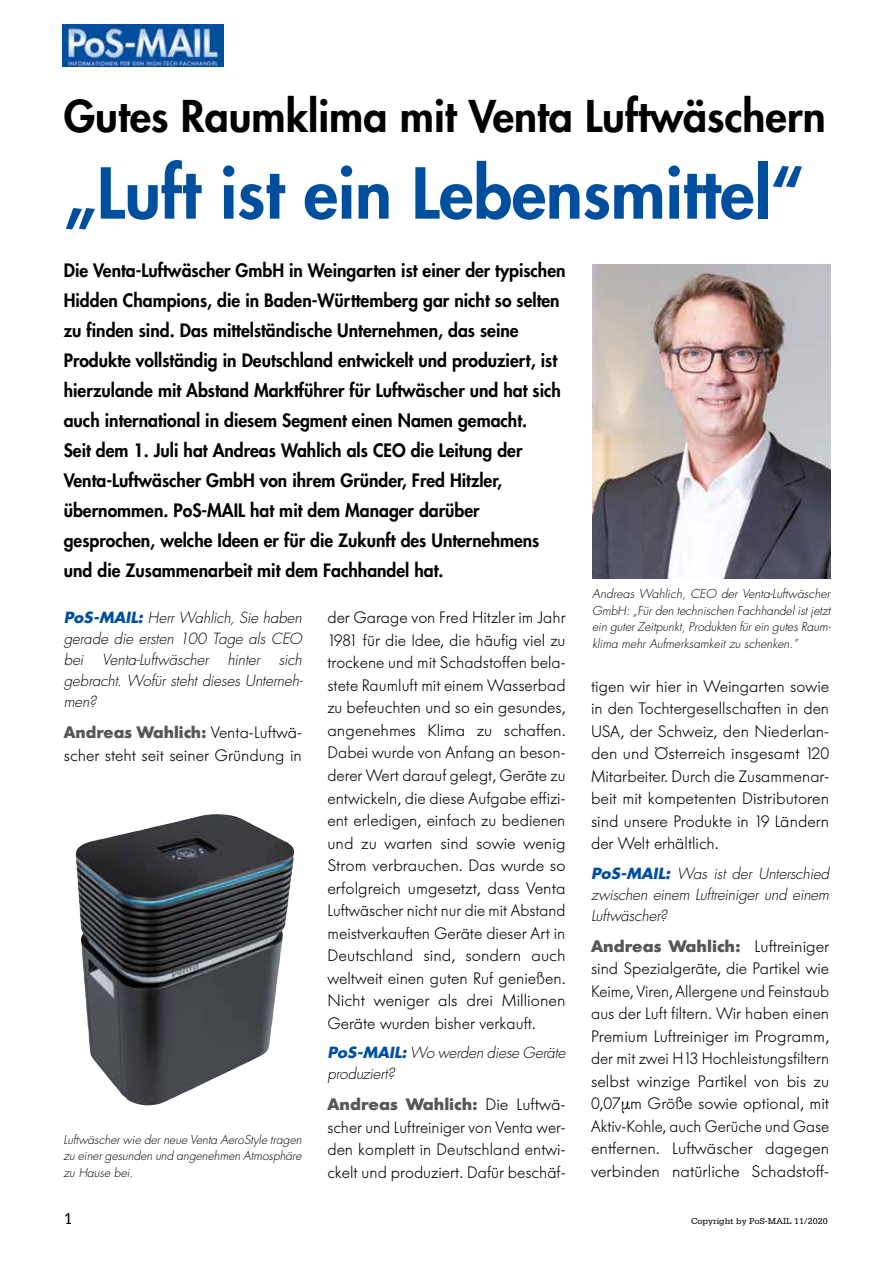
<style>
.page{position:relative;width:893px;height:1263px;background:#fff}
.page>*{position:absolute;margin:0;border:0;box-sizing:border-box;transform-origin:0 0}
.t1{font:800 68.25px "Futura";color:#004f9f}
.t2{font:800 42.6px "Futura";color:#000}
.t3{font:800 18px/30px "Futura";color:#000}
.t4{font:300 16.5px/22.5px "Futura BQ";color:#000;text-align:justify}
.t5{font:16.5px "Serifa";color:#000}
.t6{font:italic 300 15px/21px "Futura";letter-spacing:-.005em;color:#000;text-align:justify}
.t7{font:italic 300 12px/16.5px "Futura";color:#000;text-align:justify}
.t8{font:9px "Serifa";color:#000}
.s1{font-weight:700;color:#004f9f}
.s2{font-weight:700;color:#575756}
</style>
<div class="page">
<img style="left:63px;top:25px;width:160px;height:42px">
<img style="left:592px;top:265px;width:238px;height:313px">
<img style="left:75px;top:814px;width:219px;height:292px">
<h2 class="t2" style="left:64px;top:88px;width:764px">Gutes Raumklima mit Venta Luftwäschern</h2>
<h1 class="t1" style="left:64px;top:148px;width:742px">„Luft ist ein Lebensmittel“</h1>
<p class="t3" style="left:64px;top:255px;width:503px">Die Venta-Luftwäscher GmbH in Weingarten ist einer der typischen Hidden Champions, die in Baden-Württemberg gar nicht so selten zu finden sind. Das mittelständische Unternehmen, das seine Produkte vollständig in Deutschland entwickelt und produziert, ist hierzulande mit Abstand Marktführer für Luftwäscher und hat sich auch international in diesem Segment einen Namen gemacht.<br>Seit dem 1. Juli hat Andreas Wahlich als CEO die Leitung der Venta-Luftwäscher GmbH von ihrem Gründer, Fred Hitzler, übernommen. PoS-MAIL hat mit dem Manager darüber gesprochen, welche Ideen er für die Zukunft des Unternehmens und die Zusammenarbeit mit dem Fachhandel hat.</p>
<p class="t6" style="left:64px;top:607px;width:240px"><span class="s1">PoS-MAIL:</span> Herr Wahlich, Sie haben gerade die ersten 100 Tage als CEO bei Venta-Luftwäscher hinter sich gebracht. Wofür steht dieses Unterneh&shy;men?</p>
<p class="t4" style="left:64px;top:721px;width:240px"><span class="s2">Andreas Wahlich:</span> Venta-Luftwä&shy;scher steht seit seiner Gründung in</p>
<p class="t7" style="left:64px;top:1131px;width:240px">Luftwäscher wie der neue Venta AeroStyle tragen zu einer gesunden und angenehmen Atmosphäre zu Hause bei.</p>
<p class="t4" style="left:327px;top:607px;width:240px">der Garage von Fred Hitzler im Jahr 1981 für die Idee, die häufig viel zu trockene und mit Schadstoffen bela&shy;stete Raumluft mit einem Wasserbad zu befeuchten und so ein gesundes, angenehmes Klima zu schaffen.<br>Dabei wurde von Anfang an beson&shy;derer Wert darauf gelegt, Geräte zu entwickeln, die diese Aufgabe effizi&shy;ent erledigen, einfach zu bedienen und zu warten sind sowie wenig Strom verbrauchen. Das wurde so erfolgreich umgesetzt, dass Venta Luftwäscher nicht nur die mit Abstand meistverkauften Geräte dieser Art in Deutschland sind, sondern auch weltweit einen guten Ruf genießen.<br>Nicht weniger als drei Millionen Geräte wurden bisher verkauft.</p>
<p class="t6" style="left:327px;top:1042px;width:240px"><span class="s1">PoS-MAIL:</span> Wo werden diese Geräte produziert?</p>
<p class="t4" style="left:327px;top:1093px;width:240px"><span class="s2">Andreas Wahlich:</span> Die Luftwä&shy;scher und Luftreiniger von Venta wer&shy;den komplett in Deutschland entwi&shy;ckelt und produziert. Dafür beschäf-</p>
<p class="t7" style="left:592px;top:586px;width:240px">Andreas Wahlich, CEO der Venta-Luftwäscher GmbH: „Für den technischen Fachhandel ist jetzt ein guter Zeitpunkt, Produkten für ein gutes Raum&shy;klima mehr Aufmerksamkeit zu schenken.”</p>
<p class="t4" style="left:591px;top:675px;width:240px">tigen wir hier in Weingarten sowie in den Tochtergesellschaften in den USA, der Schweiz, den Niederlan&shy;den und Österreich insgesamt 120<br>Mitarbeiter. Durch die Zusammenar&shy;beit mit kompetenten Distributoren sind unsere Produkte in 19 Ländern der Welt erhältlich.</p>
<p class="t6" style="left:591px;top:863px;width:240px"><span class="s1">PoS-MAIL:</span> Was ist der Unterschied zwischen einem Luftreiniger und einem Luftwäscher?</p>
<p class="t4" style="left:591px;top:935px;width:240px"><span class="s2">Andreas Wahlich:</span> Luftreiniger sind Spezialgeräte, die Partikel wie Keime, Viren, Allergene und Feinstaub aus der Luft filtern. Wir haben einen Premium Luftreiniger im Programm, der mit zwei H13 Hochleistungsfiltern selbst winzige Partikel von bis zu 0,07µm Größe sowie optional, mit Aktiv-Kohle, auch Gerüche und Gase entfernen. Luftwäscher dagegen verbinden natürliche Schadstoff-</p>
<p class="t5" style="left:64px;top:1210px;width:11px">1</p>
<p class="t8" style="left:691px;top:1216px;width:138px">Copyright by PoS-MAIL 11/2020</p>
</div>
